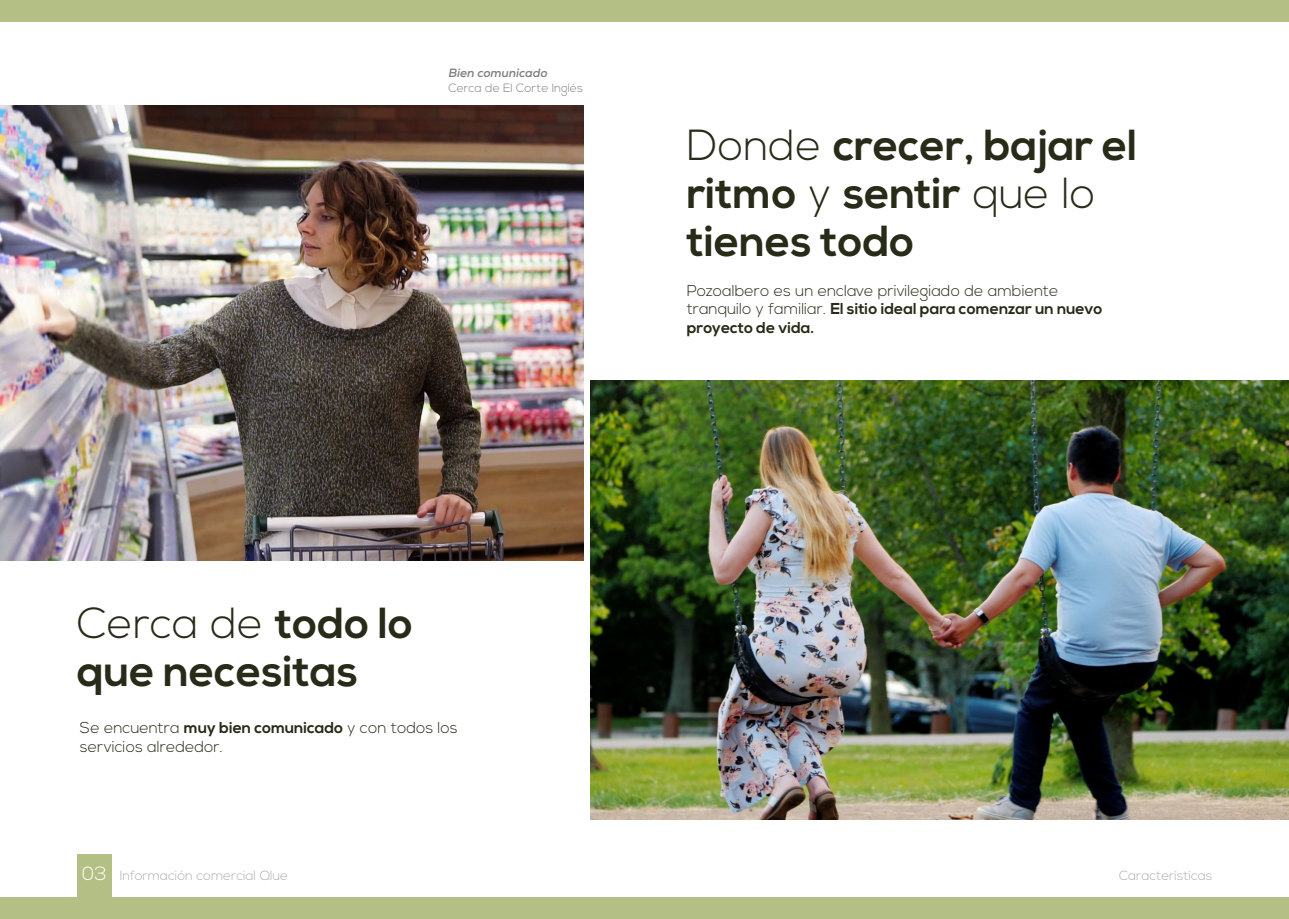
<style>
.page{position:relative;width:1289px;height:919px;background:#fff}
.page>*{position:absolute;margin:0;border:0;box-sizing:border-box;transform-origin:0 0}
.t1{font:700 43.35px/48px "Nexa";color:#272b18}
.t2{font:300 15.75px/18.9px "Nexa";color:#272b18}
.t3{font:300 13.2px "Nexa";color:#aeaeae}
.t4{font:300 12px "Nexa";color:#808080}
.t5{font:italic 700 12px "Nexa";color:#808080}
.s1{font-weight:300}
.s2{font-weight:700}
.s3{font-size:19.05px;color:#fff}
</style>
<div class="page">
<div style="left:0;top:897px;width:1288px;height:21px;background:#b3bf84"></div>
<div style="left:0;top:0;width:1288px;height:21px;background:#b3bf84"></div>
<div style="left:77px;top:854px;width:34px;height:52px;background:#b3bf84"></div>
<img style="left:0;top:106px;width:583px;height:454px">
<img style="left:590px;top:380px;width:698px;height:439px">
<p class="t5" style="left:448px;top:65px;width:101px">Bien comunicado</p>
<p class="t4" style="left:448px;top:81px;width:136px">Cerca de El Corte Inglés</p>
<h1 class="t1" style="left:686px;top:122px;width:452px"><span class="s1">Donde</span> crecer, bajar el ritmo <span class="s1">y</span> sentir <span class="s1">que lo </span>tienes todo</h1>
<p class="t2" style="left:686px;top:281px;width:417px">Pozoalbero es un enclave privilegiado de ambiente tranquilo y familiar. <span class="s2">El sitio ideal para comenzar un nuevo proyecto de vida.</span></p>
<h1 class="t1" style="left:77px;top:600px;width:337px"><span class="s1">Cerca de</span> todo lo que necesitas</h1>
<p class="t2" style="left:80px;top:719px;width:379px">Se encuentra <span class="s2">muy bien comunicado</span> y con todos los servicios alrededor.</p>
<p class="t3" style="left:82px;top:868px;width:207px"><span class="s3">03</span> Información comercial Qlue</p>
<p class="t3" style="left:1119px;top:868px;width:95px">Características</p>
</div>
